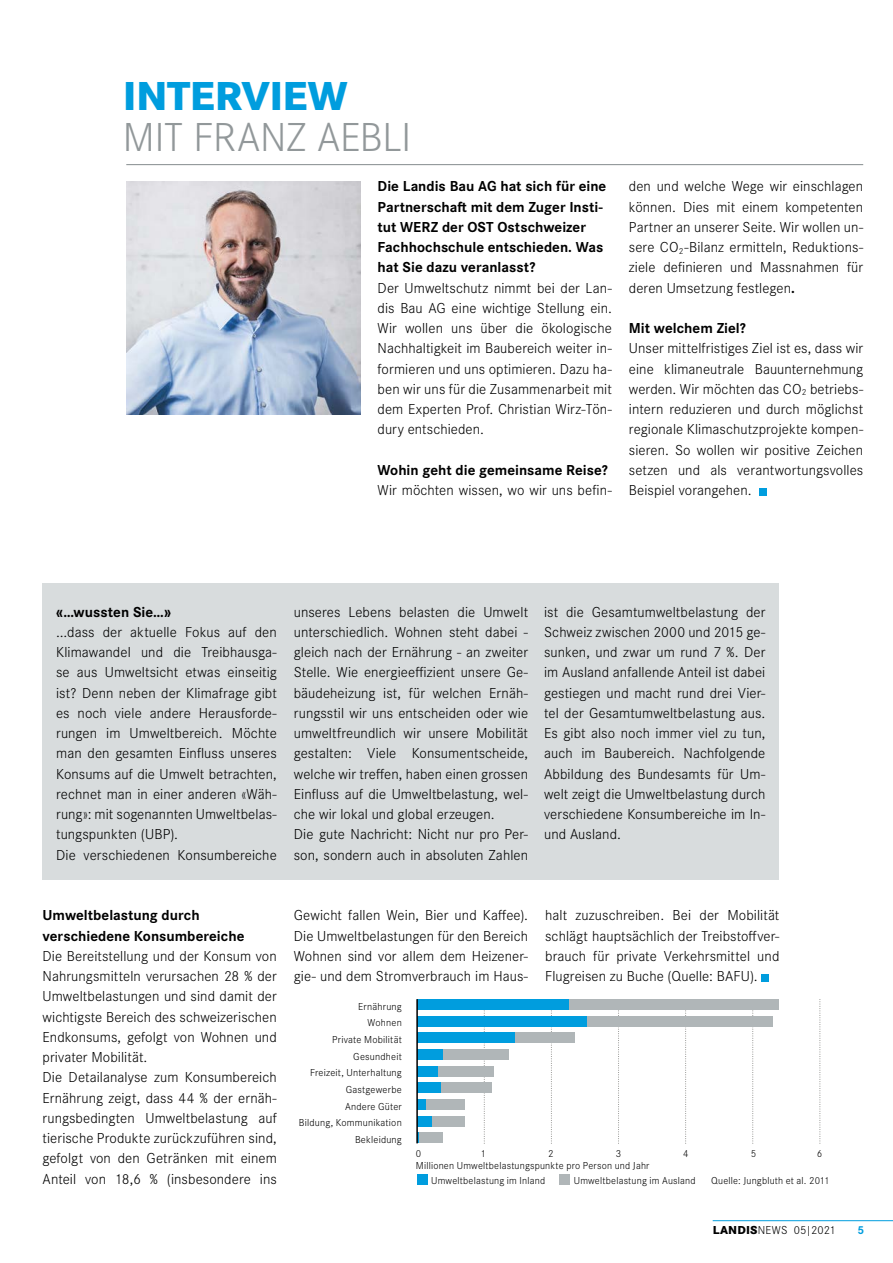
<style>
.page{position:relative;width:893px;height:1263px;background:#fff}
.page>*{position:absolute;margin:0;border:0;box-sizing:border-box;transform-origin:0 0}
.t1{font:300 42px "Corporate S Pro";letter-spacing:-.005em;color:#92989a}
.t2{font:800 42px "Corporate S Pro";letter-spacing:-.01em;color:#009dde}
.t3{font:300 15px/20.2px "Corporate S Pro";letter-spacing:.005em;color:#000;text-align:justify}
.t4{font:700 15px/20.2px "Corporate S Pro";color:#000}
.t5{font:300 12px "Corporate S Pro";letter-spacing:.01em;color:#000}
.t6{font:700 12px "Corporate S Pro";color:#009dde}
.t7{font:300 10.5px/16.6px "Corporate S Pro";letter-spacing:.02em;color:#000;text-align:right}
.s1{font-weight:700}
.s2{font-weight:800}
</style>
<div class="page">
<div style="left:43px;top:583px;width:736px;height:297px;background:#d8dcdd"></div>
<hr style="left:126px;top:164px;width:737px;height:1px;background:#92989a">
<hr style="left:713px;top:1220px;width:180px;height:1px;background:#009dde">
<div style="left:759px;top:488px;width:7px;height:7px;background:#009dde"></div>
<img style="left:126px;top:182px;width:235px;height:232px">
<div style="left:761px;top:974px;width:7px;height:7px;background:#009dde"></div>
<svg style="left:819px;top:999px;width:1px;height:145px"></svg>
<svg style="left:752px;top:1010px;width:1px;height:134px"></svg>
<svg style="left:685px;top:1010px;width:1px;height:134px"></svg>
<svg style="left:618px;top:1010px;width:1px;height:134px"></svg>
<svg style="left:551px;top:1010px;width:1px;height:134px"></svg>
<svg style="left:484px;top:1010px;width:1px;height:134px"></svg>
<div style="left:419px;top:1132px;width:24px;height:11px;background:#b0b6b8"></div>
<div style="left:431px;top:1116px;width:34px;height:11px;background:#b0b6b8"></div>
<div style="left:417px;top:1116px;width:14px;height:11px;background:#009dde"></div>
<div style="left:426px;top:1099px;width:39px;height:11px;background:#b0b6b8"></div>
<div style="left:417px;top:1099px;width:9px;height:11px;background:#009dde"></div>
<div style="left:440px;top:1082px;width:52px;height:11px;background:#b0b6b8"></div>
<div style="left:417px;top:1082px;width:23px;height:11px;background:#009dde"></div>
<div style="left:437px;top:1066px;width:56px;height:11px;background:#b0b6b8"></div>
<div style="left:417px;top:1066px;width:20px;height:11px;background:#009dde"></div>
<div style="left:442px;top:1049px;width:67px;height:11px;background:#b0b6b8"></div>
<div style="left:417px;top:1049px;width:25px;height:11px;background:#009dde"></div>
<div style="left:515px;top:1032px;width:60px;height:11px;background:#b0b6b8"></div>
<div style="left:417px;top:1032px;width:98px;height:11px;background:#009dde"></div>
<div style="left:586px;top:1016px;width:187px;height:11px;background:#b0b6b8"></div>
<div style="left:417px;top:1016px;width:169px;height:11px;background:#009dde"></div>
<div style="left:568px;top:999px;width:211px;height:11px;background:#b0b6b8"></div>
<div style="left:417px;top:999px;width:151px;height:11px;background:#009dde"></div>
<hr style="left:416px;top:999px;width:2px;height:144px;background:#000">
<div style="left:417px;top:1173px;width:11px;height:11px;background:#009dde"></div>
<div style="left:559px;top:1173px;width:11px;height:11px;background:#b0b6b8"></div>
<h1 class="t2" style="left:123px;top:62px;width:226px">INTERVIEW</h1>
<h1 class="t1" style="left:123px;top:107px;width:290px">MIT FRANZ AEBLI</h1>
<p class="t4" style="left:378px;top:175px;width:230px">Die Landis Bau AG hat sich für eine<br>Partnerschaft mit dem Zuger Insti&shy;tut WERZ der OST Ostschweizer<br>Fachhochschule entschieden. Was hat Sie dazu veranlasst?</p>
<p class="t3" style="left:378px;top:277px;width:236px">Der Umweltschutz nimmt bei der Lan&shy;dis Bau AG eine wichtige Stellung ein.<br>Wir wollen uns über die ökologische Nachhaltigkeit im Baubereich weiter in&shy;formieren und uns optimieren. Dazu ha&shy;ben wir uns für die Zusammenarbeit mit dem Experten Prof. Christian Wirz-Tön&shy;dury entschieden.</p>
<p class="t4" style="left:378px;top:459px;width:232px">Wohin geht die gemeinsame Reise?</p>
<p class="t3" style="left:378px;top:479px;width:236px">Wir möchten wissen, wo wir uns befin-</p>
<p class="t3" style="left:629px;top:175px;width:236px">den und welche Wege wir einschlagen können. Dies mit einem kompetenten Partner an unserer Seite. Wir wollen un&shy;sere CO<sub>2</sub>-Bilanz ermitteln, Reduktions&shy;ziele definieren und Massnahmen für deren Umsetzung festlegen<span class="s1">.</span></p>
<p class="t4" style="left:629px;top:317px;width:118px">Mit welchem Ziel?</p>
<p class="t3" style="left:629px;top:337px;width:236px">Unser mittelfristiges Ziel ist es, dass wir eine klimaneutrale Bauunternehmung werden. Wir möchten das CO<sub>2</sub> betriebs&shy;intern reduzieren und durch möglichst regionale Klimaschutzprojekte kompen&shy;sieren. So wollen wir positive Zeichen setzen und als verantwortungsvolles Beispiel vorangehen.</p>
<p class="t4" style="left:56px;top:600px;width:117px">«…wussten Sie…»</p>
<p class="t3" style="left:56px;top:621px;width:222px;text-align:left">...dass der aktuelle Fokus auf den Klimawandel und die Treibhausga&shy;se aus Umweltsicht etwas einseitig ist? Denn neben der Klimafrage gibt es noch viele andere Herausforde&shy;rungen im Umweltbereich. Möchte man den gesamten Einfluss unseres Konsums auf die Umwelt betrachten, rechnet man in einer anderen «Wäh&shy;rung»: mit sogenannten Umweltbelas&shy;tungspunkten (UBP).<br>Die verschiedenen Konsumbereiche</p>
<p class="t3" style="left:294px;top:601px;width:236px;text-align:left">unseres Lebens belasten die Umwelt unterschiedlich. Wohnen steht dabei - gleich nach der Ernährung - an zweiter Stelle. Wie energieeffizient unsere Ge&shy;bäudeheizung ist, für welchen Ernäh&shy;rungsstil wir uns entscheiden oder wie umweltfreundlich wir unsere Mobilität gestalten: Viele Konsumentscheide, welche wir treffen, haben einen grossen Einfluss auf die Umweltbelastung, wel&shy;che wir lokal und global erzeugen.<br>Die gute Nachricht: Nicht nur pro Per&shy;son, sondern auch in absoluten Zahlen</p>
<p class="t3" style="left:544px;top:601px;width:223px">ist die Gesamtumweltbelastung der Schweiz zwischen 2000 und 2015 ge&shy;sunken, und zwar um rund 7 %. Der im Ausland anfallende Anteil ist dabei gestiegen und macht rund drei Vier&shy;tel der Gesamtumweltbelastung aus.<br>Es gibt also noch immer viel zu tun, auch im Baubereich. Nachfolgende Abbildung des Bundesamts für Um&shy;welt zeigt die Umweltbelastung durch verschiedene Konsumbereiche im In&shy;und Ausland.</p>
<p class="t4" style="left:43px;top:904px;width:203px">Umweltbelastung durch verschiedene Konsumbereiche</p>
<p class="t3" style="left:43px;top:945px;width:236px;text-align:left">Die Bereitstellung und der Konsum von Nahrungsmitteln verursachen 28 % der Umweltbelastungen und sind damit der wichtigste Bereich des schweizerischen Endkonsums, gefolgt von Wohnen und privater Mobilität.<br>Die Detailanalyse zum Konsumbereich Ernährung zeigt, dass 44 % der ernäh&shy;rungsbedingten Umweltbelastung auf tierische Produkte zurückzuführen sind, gefolgt von den Getränken mit einem Anteil von 18,6 % (insbesondere ins</p>
<p class="t3" style="left:294px;top:904px;width:236px">Gewicht fallen Wein, Bier und Kaffee).<br>Die Umweltbelastungen für den Bereich Wohnen sind vor allem dem Heizener&shy;gie- und dem Stromverbrauch im Haus-</p>
<p class="t3" style="left:545px;top:904px;width:236px">halt zuzuschreiben. Bei der Mobilität schlägt hauptsächlich der Treibstoffver&shy;brauch für private Verkehrsmittel und Flugreisen zu Buche (Quelle: BAFU).</p>
<p class="t7" style="left:299px;top:997px;width:104px">Ernährung<br>Wohnen<br>Private Mobilität<br>Gesundheit<br>Freizeit, Unterhaltung<br>Gastgewerbe<br>Andere Güter<br>Bildung, Kommunikation<br>Bekleidung</p>
<p class="t7" style="left:431px;top:1172px;width:116px">Umweltbelastung im Inland</p>
<p class="t7" style="left:574px;top:1172px;width:123px">Umweltbelastung im Ausland</p>
<p class="t7" style="left:711px;top:1172px;width:120px">Quelle: Jungbluth et al. 2011</p>
<p class="t7" style="left:416px;top:1144px;width:7px">0</p>
<p class="t7" style="left:481px;top:1144px;width:7px">1</p>
<p class="t7" style="left:548px;top:1144px;width:7px">2</p>
<p class="t7" style="left:616px;top:1144px;width:7px">3</p>
<p class="t7" style="left:683px;top:1144px;width:7px">4</p>
<p class="t7" style="left:751px;top:1144px;width:7px">5</p>
<p class="t7" style="left:817px;top:1144px;width:7px">6</p>
<p class="t7" style="left:416px;top:1156px;width:235px">Millionen Umweltbelastungspunkte pro Person und Jahr</p>
<p class="t5" style="left:713px;top:1221px;width:125px"><span class="s2">LANDIS</span>NEWS 05|2021</p>
<p class="t6" style="left:857px;top:1220px;width:8px">5</p>
</div>
